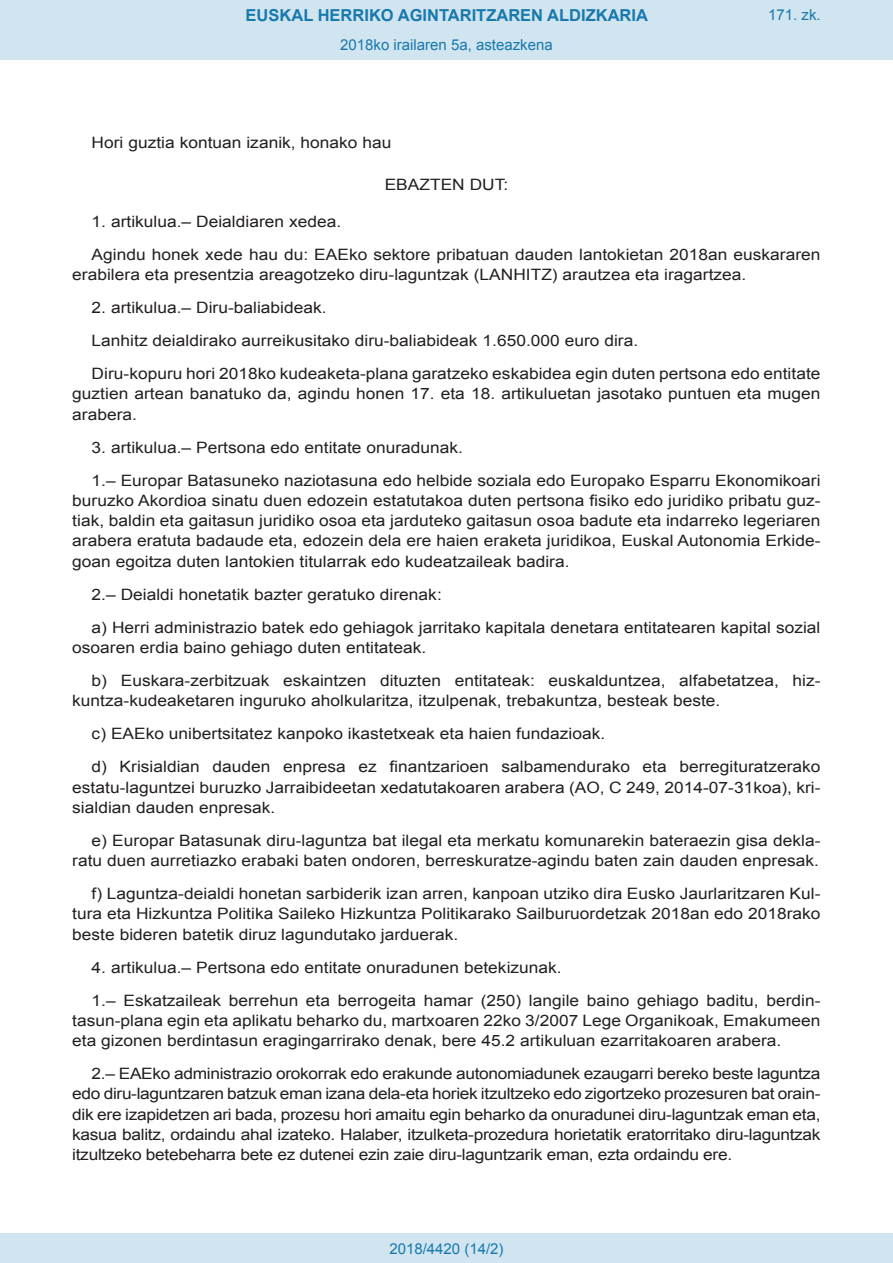
<style>
.page{position:relative;width:893px;height:1263px;background:#fff}
.page>*{position:absolute;margin:0;border:0;box-sizing:border-box;transform-origin:0 0}
.t1{font:700 16.5px "Arial";color:#1879ad}
.BOPVDetalle{font:15.6px/20.2px "Arial";color:#231f20;text-align:justify;scale:1.11 1}
.BOPVClave{font:15.6px "Arial";color:#231f20;scale:1.11 1}
.Paginacion_Centro{font:15px "Arial";color:#1879ad}
</style>
<div class="page">
<div style="left:0;top:0;width:893px;height:60px;background:#d0e5f0"></div>
<div style="left:0;top:1233px;width:893px;height:30px;background:#d0e5f0"></div>
<p class="t1" style="left:246px;top:4px;width:404px">EUSKAL HERRIKO AGINTARITZAREN ALDIZKARIA</p>
<p class="Paginacion_Centro" style="left:340px;top:35px;width:214px">2018ko irailaren 5a, asteazkena</p>
<p class="Paginacion_Centro" style="left:768px;top:5px;width:54px">171. zk.</p>
<p class="BOPVDetalle" style="left:92px;top:133px;width:272px">Hori guztia kontuan izanik, honako hau</p>
<p class="BOPVClave" style="left:385px;top:174px;width:113px">EBAZTEN DUT:</p>
<p class="BOPVDetalle" style="left:92px;top:211px;width:226px">1. artikulua.– Deialdiaren xedea.</p>
<p class="BOPVDetalle" style="left:72px;top:244px;width:675px;text-indent:19px">Agindu honek xede hau du: EAEko sektore pribatuan dauden lantokietan 2018an euskararen erabilera eta presentzia areagotzeko diru-laguntzak (LANHITZ) arautzea eta iragartzea.</p>
<p class="BOPVDetalle" style="left:92px;top:298px;width:213px">2. artikulua.– Diru-baliabideak.</p>
<p class="BOPVDetalle" style="left:92px;top:331px;width:494px">Lanhitz deialdirako aurreikusitako diru-baliabideak 1.650.000 euro dira.</p>
<p class="BOPVDetalle" style="left:72px;top:364px;width:676px;text-indent:19px">Diru-kopuru hori 2018ko kudeaketa-plana garatzeko eskabidea egin duten pertsona edo entitate guztien artean banatuko da, agindu honen 17. eta 18. artikuluetan jasotako puntuen eta mugen arabera.</p>
<p class="BOPVDetalle" style="left:92px;top:437px;width:336px">3. artikulua.– Pertsona edo entitate onuradunak.</p>
<p class="BOPVDetalle" style="left:72px;top:470px;width:676px;text-indent:19px">1.– Europar Batasuneko naziotasuna edo helbide soziala edo Europako Esparru Ekonomikoari buruzko Akordioa sinatu duen edozein estatutakoa duten pertsona fisiko edo juridiko pribatu guz&shy;tiak, baldin eta gaitasun juridiko osoa eta jarduteko gaitasun osoa badute eta indarreko legeriaren arabera eratuta badaude eta, edozein dela ere haien eraketa juridikoa, Euskal Autonomia Erkide&shy;goan egoitza duten lantokien titularrak edo kudeatzaileak badira.</p>
<p class="BOPVDetalle" style="left:92px;top:584px;width:317px">2.– Deialdi honetatik bazter geratuko direnak:</p>
<p class="BOPVDetalle" style="left:72px;top:617px;width:675px;text-indent:19px">a) Herri administrazio batek edo gehiagok jarritako kapitala denetara entitatearen kapital sozial osoaren erdia baino gehiago duten entitateak.</p>
<p class="BOPVDetalle" style="left:72px;top:670px;width:676px;text-indent:19px">b) Euskara-zerbitzuak eskaintzen dituzten entitateak: euskalduntzea, alfabetatzea, hiz&shy;kuntza-kudeaketaren inguruko aholkularitza, itzulpenak, trebakuntza, besteak beste.</p>
<p class="BOPVDetalle" style="left:92px;top:724px;width:464px">c) EAEko unibertsitatez kanpoko ikastetxeak eta haien fundazioak.</p>
<p class="BOPVDetalle" style="left:72px;top:757px;width:676px;text-indent:19px">d) Krisialdian dauden enpresa ez finantzarioen salbamendurako eta berregituratzerako estatu-laguntzei buruzko Jarraibideetan xedatutakoaren arabera (AO, C 249, 2014-07-31koa), kri&shy;sialdian dauden enpresak.</p>
<p class="BOPVDetalle" style="left:72px;top:830px;width:676px;text-align:right">e) Europar Batasunak diru-laguntza bat ilegal eta merkatu komunarekin bateraezin gisa dekla&shy;ratu duen aurretiazko erabaki baten ondoren, berreskuratze-agindu baten zain dauden enpresak.</p>
<p class="BOPVDetalle" style="left:72px;top:883px;width:676px;text-indent:19px">f) Laguntza-deialdi honetan sarbiderik izan arren, kanpoan utziko dira Eusko Jaurlaritzaren Kul&shy;tura eta Hizkuntza Politika Saileko Hizkuntza Politikarako Sailburuordetzak 2018an edo 2018rako beste bideren batetik diruz lagundutako jarduerak.</p>
<p class="BOPVDetalle" style="left:92px;top:957px;width:425px">4. artikulua.– Pertsona edo entitate onuradunen betekizunak.</p>
<p class="BOPVDetalle" style="left:72px;top:990px;width:676px;text-indent:19px">1.– Eskatzaileak berrehun eta berrogeita hamar (250) langile baino gehiago baditu, berdin&shy;tasun-plana egin eta aplikatu beharko du, martxoaren 22ko 3/2007 Lege Organikoak, Emakumeen eta gizonen berdintasun eragingarrirako denak, bere 45.2 artikuluan ezarritakoaren arabera.</p>
<p class="BOPVDetalle" style="left:72px;top:1064px;width:676px;text-indent:19px">2.– EAEko administrazio orokorrak edo erakunde autonomiadunek ezaugarri bereko beste laguntza edo diru-laguntzaren batzuk eman izana dela-eta horiek itzultzeko edo zigortzeko prozesuren bat orain&shy;dik ere izapidetzen ari bada, prozesu hori amaitu egin beharko da onuradunei diru-laguntzak eman eta, kasua balitz, ordaindu ahal izateko. Halaber, itzulketa-prozedura horietatik eratorritako diru-laguntzak itzultzeko betebeharra bete ez dutenei ezin zaie diru-laguntzarik eman, ezta ordaindu ere.</p>
<p class="Paginacion_Centro" style="left:389px;top:1238px;width:116px">2018/4420 (14/2)</p>
</div>
